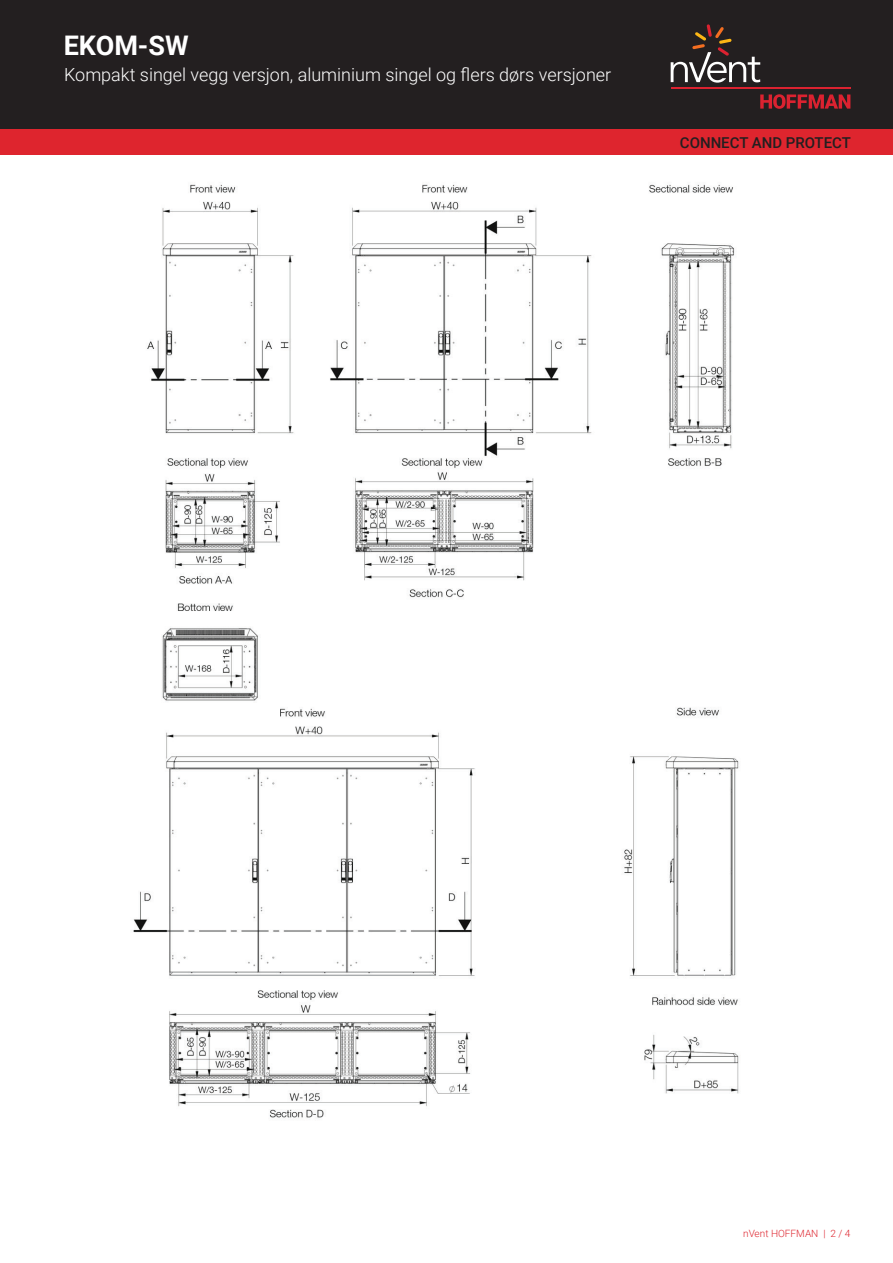
<style>
.page{position:relative;width:893px;height:1263px;background:#fff}
.page>*{position:absolute;margin:0;border:0;box-sizing:border-box;transform-origin:0 0}
.t1{font:700 27px "Roboto";color:#fff}
.t2{font:300 18px "Roboto";color:#fff}
.t3{font:500 15px "Roboto";color:#231f20}
.t4{font:300 10.05px "Roboto";color:#de252e}
</style>
<div class="page">
<div style="left:0;top:0;width:893px;height:129px;background:#231f20"></div>
<svg style="left:760px;top:94px;width:90px;height:15px"></svg>
<hr style="left:671px;top:88px;width:179px;height:1px;background:#db2230">
<svg style="left:671px;top:24px;width:89px;height:59px"></svg>
<div style="left:0;top:129px;width:893px;height:26px;background:#de252e"></div>
<img style="left:133px;top:184px;width:606px;height:934px">
<h1 class="t1" style="left:64px;top:27px;width:126px">EKOM-SW</h1>
<p class="t2" style="left:64px;top:62px;width:549px">Kompakt singel vegg versjon, aluminium singel og flers dørs versjoner</p>
<p class="t3" style="left:680px;top:132px;width:173px">CONNECT AND PROTECT</p>
<p class="t4" style="left:743px;top:1226px;width:109px">nVent HOFFMAN | 2 / 4</p>
</div>
